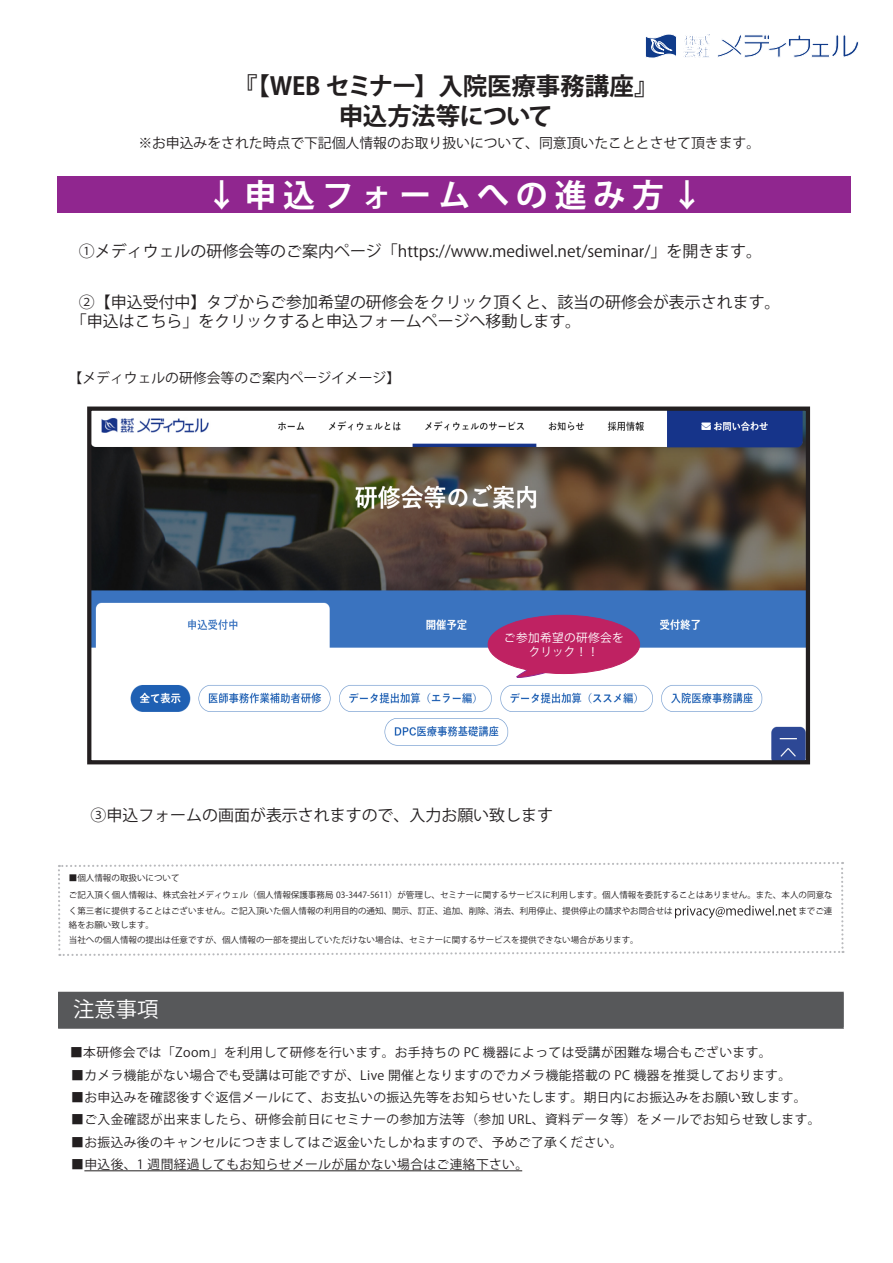
<style>
.page{position:relative;width:893px;height:1263px;background:#fff}
.page>*{position:absolute;margin:0;border:0;box-sizing:border-box;transform-origin:0 0}
.t1{font:700 31.95px "Koz Go Pr 6 N";letter-spacing:.215em;color:#fff}
.t2{font:700 24.45px "Koz Go Pr 6 N";letter-spacing:-.01em;color:#231f20}
.t3{font:700 24.45px "Koz Go Pr 6 N";letter-spacing:-.03em;color:#231f20}
.t4{font:21.3px "Koz Go Pr 6 N";color:#fff}
.t5{font:15.9px "Koz Go Pr 6 N";color:#231f20}
.t6{font:13.8px "Koz Go Pr 6 N";color:#231f20}
.t7{font:12.75px "Koz Go Pr 6 N";letter-spacing:.03em;color:#231f20}
.t8{font:11.7px/14.9px "Koz Go Pr 6 N";letter-spacing:.025em;color:#fff;text-align:center}
.t9{font:8.55px/16px "Koz Go Pr 6 N";color:#231f20;text-align:right}
</style>
<div class="page">
<div style="left:57px;top:176px;width:794px;height:37px;background:#90268f"></div>
<svg style="left:684px;top:35px;width:26px;height:22px"></svg>
<svg style="left:717px;top:35px;width:142px;height:23px"></svg>
<svg style="left:645px;top:34px;width:31px;height:24px"></svg>
<img style="left:92px;top:411px;width:713px;height:348px">
<div style="left:87px;top:406px;width:723px;height:358px;border:4px solid #231f20"></div>
<svg style="left:58px;top:862px;width:785px;height:94px"></svg>
<div style="left:59px;top:992px;width:784px;height:36px;background:#57585a"></div>
<hr style="left:58px;top:992px;width:786px;height:1px;background:#57585a">
<hr style="left:58px;top:993px;width:1px;height:35px;background:#57585a">
<hr style="left:843px;top:993px;width:1px;height:35px;background:#57585a">
<hr style="left:58px;top:1028px;width:786px;height:1px;background:#57585a">
<hr style="left:84px;top:1170px;width:438px;height:1px;background:#231f20">
<svg style="left:510px;top:665px;width:57px;height:13px"></svg>
<div style="left:488px;top:615px;width:152px;height:58px;background:#bf2262;border-radius:50%"></div>
<div style="left:488px;top:615px;width:152px;height:59px;border:1px solid #bf2262;border-radius:50%"></div>
<p class="t2" style="left:233px;top:72px;width:427px">『【WEB セミナー】入院医療事務講座『</p>
<p class="t3" style="left:339px;top:102px;width:215px">申込方法等について</p>
<p class="t6" style="left:138px;top:135px;width:623px">※お申込みをされた時点で下記個人情報のお取り扱いについて、同意頂いたこととさせて頂きます。</p>
<p class="t1" style="left:206px;top:177px;width:499px">↓申込フォームへの進み方↓</p>
<p class="t5" style="left:79px;top:242px;width:685px">①メディウェルの研修会等のご案内ページ「https://www.mediwel.net/seminar 」/ を開きます。</p>
<p class="t5" style="left:79px;top:293px;width:703px">②【申込受付中】タブからご参加希望の研修会をクリック頂くと、該当の研修会が表示されます。</p>
<p class="t5" style="left:71px;top:312px;width:512px">「申込はこちら」をクリックすると申込フォームページへ移動します。</p>
<p class="t6" style="left:69px;top:370px;width:333px">【メディウェルの研修会等のご案内ページイメージ【</p>
<p class="t8" style="left:504px;top:630px;width:121px">ご参加希望の研修会をクリック!!</p>
<p class="t5" style="left:91px;top:806px;width:464px">③申込フォームの画面が表示されますので、入力お願い致します</p>
<p class="t9" style="left:69px;top:870px;width:112px">■個人情報の取扱いについて</p>
<p class="t9" style="left:69px;top:887px;width:765px">ご記入頂く個人情報は、株式会社メディウェル（個人情報保護事務局 03-3447-5611）が管理し、セミナーに関するサービスに利用します。個人情報を委託することはありません。また、本人の同意なまでご連</p>
<p class="t9" style="left:69px;top:904px;width:605px;line-height:13.6px;text-align:left">く第三者に提供することはございません。ご記入頂いた個人情報の利用目的の通知、開示、訂正、追加、削除、消去、利用停止、提供停止の請求やお問合せは絡をお願い致します。</p>
<p class="t9" style="left:69px;top:931px;width:571px">当社への個人情報の提出は任意ですが、個人情報の一部を提出していただけない場合は、セミナーに関するサービスを提供できない場合があります。</p>
<p class="t4" style="left:73px;top:997px;width:87px">注意事項</p>
<p class="t7" style="left:70px;top:1045px;width:703px">■本研修会では「Zoom」を利用して研修を行います。お手持ちの PC 機器によっては受講が困難な場合もございます。</p>
<p class="t7" style="left:58px;top:1068px;width:734px">　■カメラ機能がない場合でも受講は可能ですが、Live 開催となりますのでカメラ機能搭載の PC 機器を推奨しております。</p>
<p class="t7" style="left:58px;top:1090px;width:750px">　■お申込みを確認後すぐ返信メールにて、お支払いの振込先等をお知らせいたします。期日内にお振込みをお願い致します。</p>
<p class="t7" style="left:58px;top:1112px;width:764px">　■ご入金確認が出来ましたら、研修会前日にセミナーの参加方法等（参加 URL、資料データ等）をメールでお知らせ致します。</p>
<p class="t7" style="left:58px;top:1135px;width:566px">　■お振込み後のキャンセルにつきましてはご返金いたしかねますので、予めご了承ください。</p>
<p class="t7" style="left:58px;top:1157px;width:472px">　■申込後、1 週間経過してもお知らせメールが届かない場合はご連絡下さい。</p>
</div>
